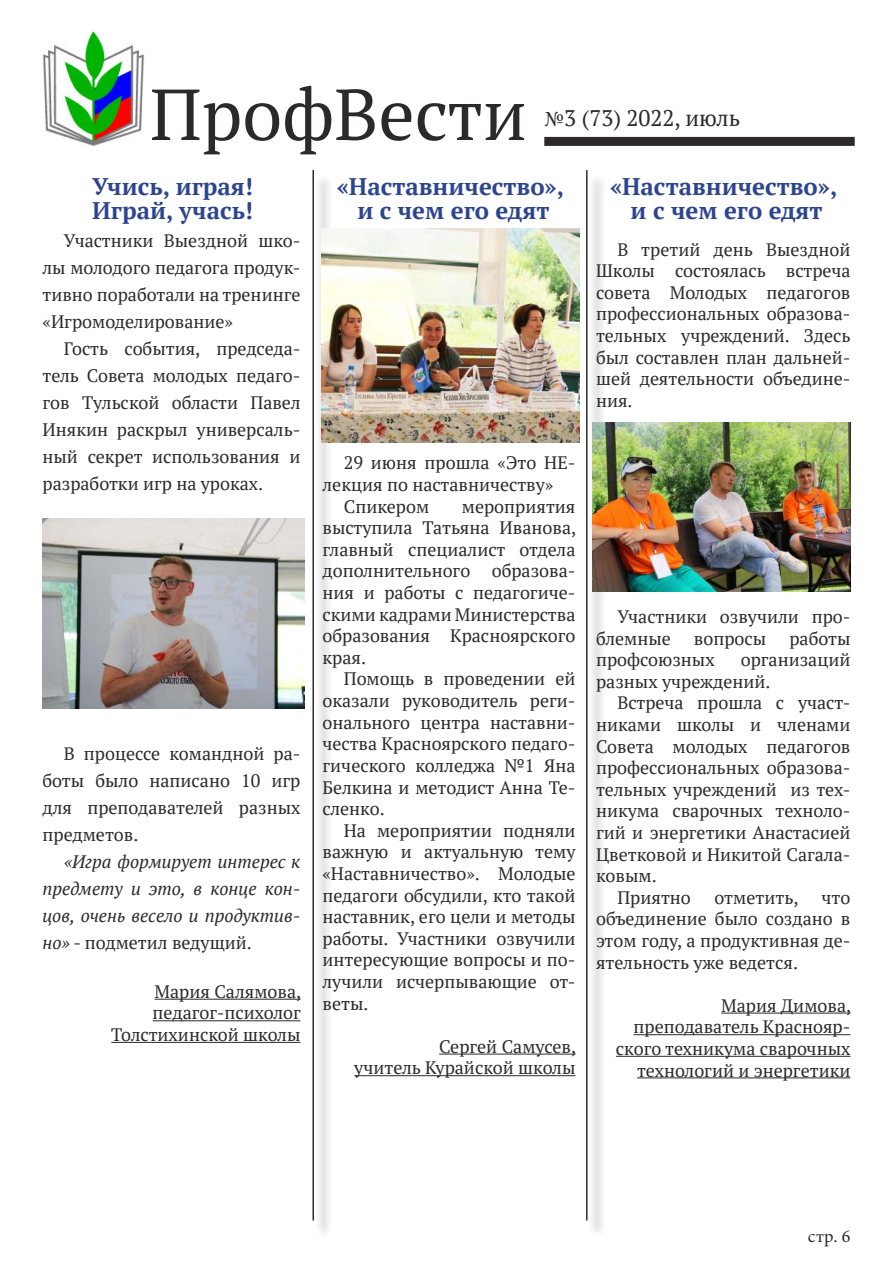
<style>
.page{position:relative;width:893px;height:1263px;background:#fff}
.page>*{position:absolute;margin:0;border:0;box-sizing:border-box;transform-origin:0 0}
.t1{font:72px "PT Serif";color:#2c292a}
.t2{font:700 24px/24px "PT Serif";color:#2d4590;text-align:center}
.t3{font:22.5px "PT Serif";color:#2c292a}
.t4{font:18px/21.6px "PT Serif";color:#2c292a;text-align:justify}
.t5{font:italic 18px/27px "PT Serif";color:#2c292a;text-align:justify}
.t6{font:18px "Minion Pro";color:#2c292a}
.s1{font-family:"Minion Pro"}
.s2{font-style:normal}
</style>
<div class="page">
<img style="left:43px;top:32px;width:102px;height:114px">
<div style="left:544px;top:137px;width:311px;height:9px;background:#2c292a"></div>
<hr style="left:155px;top:999px;width:145px;height:1px;background:#2c292a">
<hr style="left:153px;top:1020px;width:147px;height:1px;background:#2c292a">
<hr style="left:111px;top:1042px;width:189px;height:1px;background:#2c292a">
<hr style="left:439px;top:1054px;width:136px;height:1px;background:#2c292a">
<hr style="left:354px;top:1075px;width:221px;height:1px;background:#2c292a">
<hr style="left:721px;top:1013px;width:129px;height:1px;background:#2c292a">
<hr style="left:634px;top:1034px;width:216px;height:1px;background:#2c292a">
<hr style="left:616px;top:1056px;width:234px;height:1px;background:#2c292a">
<hr style="left:637px;top:1077px;width:213px;height:1px;background:#2c292a">
<img style="left:43px;top:519px;width:262px;height:189px">
<div style="left:315px;top:173px;width:18px;height:1065px;background:#f1f1f1"></div>
<hr style="left:312px;top:170px;width:2px;height:1050px;background:#2c292a">
<img style="left:322px;top:228px;width:258px;height:214px">
<div style="left:588px;top:173px;width:18px;height:1065px;background:#f0f0f0"></div>
<hr style="left:586px;top:170px;width:2px;height:1050px;background:#2c292a">
<img style="left:592px;top:422px;width:258px;height:169px">
<h1 class="t1" style="left:150px;top:68px;width:378px">ПрофВести</h1>
<p class="t3" style="left:545px;top:104px;width:197px"><span class="s1">№</span>3 (73) 2022, июль</p>
<h2 class="t2" style="left:92px;top:174px;width:162px;text-align:left">Учись, играя!<br>Играй, учась!</h2>
<p class="t4" style="left:43px;top:227px;width:259px;line-height:27px;text-indent:21px">Участники Выездной шко&shy;лы молодого педагога продук&shy;тивно поработали на тренинге «Игромоделирование»</p>
<p class="t4" style="left:43px;top:335px;width:259px;line-height:27px;text-indent:21px">Гость события, председа&shy;тель Совета молодых педаго&shy;гов Тульской области Павел Инякин раскрыл универсаль&shy;ный секрет использования и разработки игр на уроках.</p>
<p class="t4" style="left:43px;top:740px;width:259px;line-height:27px;text-indent:21px">В процессе командной ра&shy;боты было написано 10 игр для преподавателей разных предметов.</p>
<p class="t5" style="left:43px;top:848px;width:259px;text-indent:21px">«Игра формирует интерес к предмету и это, в конце кон&shy;цов, очень весело и продуктив&shy;но» <span class="s2">- подметил ведущий.</span></p>
<p class="t4" style="left:111px;top:980px;width:191px;text-align:right">Мария Салямова, педагог-психолог<br>Толстихинской школы</p>
<h2 class="t2" style="left:337px;top:174px;width:229px">«Наставничество», и с чем его едят</h2>
<h2 class="t2" style="left:610px;top:174px;width:229px">«Наставничество», и с чем его едят</h2>
<p class="t4" style="left:344px;top:452px;width:233px">29 июня прошла «Это НЕ-</p>
<p class="t4" style="left:322px;top:474px;width:232px">лекция по наставничеству»</p>
<p class="t4" style="left:344px;top:495px;width:87px">Спикером</p>
<p class="t4" style="left:322px;top:495px;width:255px;text-indent:139px">мероприятия выступила Татьяна Иванова, главный специалист отдела дополнительного образова&shy;ния и работы с педагогиче&shy;скими кадрами Министерства образования Красноярского края.</p>
<p class="t4" style="left:322px;top:668px;width:254px;text-indent:21px">Помощь в проведении ей оказали руководитель реги&shy;онального центра наставни&shy;чества Красноярского педаго&shy;гического колледжа №1 Яна Белкина и методист Анна Те&shy;сленко.</p>
<p class="t4" style="left:322px;top:819px;width:254px;text-indent:21px">На мероприятии подняли важную и актуальную тему «Наставничество». Молодые педагоги обсудили, кто такой наставник, его цели и методы работы. Участники озвучили интересующие вопросы и по&shy;лучили исчерпывающие от&shy;веты.</p>
<p class="t4" style="left:354px;top:1035px;width:223px;text-align:right">Сергей Самусев,<br>учитель Курайской школы</p>
<p class="t4" style="left:596px;top:238px;width:256px;text-indent:21px">В третий день Выездной Школы состоялась встреча совета Молодых педагогов профессиональных образова&shy;тельных учреждений. Здесь был составлен план дальней&shy;шей деятельности объедине&shy;ния.</p>
<p class="t4" style="left:596px;top:605px;width:256px;text-indent:21px">Участники озвучили про&shy;блемные</p>
<p class="t4" style="left:694px;top:627px;width:74px">вопросы</p>
<p class="t4" style="left:789px;top:627px;width:63px">работы</p>
<p class="t4" style="left:596px;top:649px;width:120px">профсоюзных</p>
<p class="t4" style="left:596px;top:649px;width:256px;text-indent:145px">организаций разных учреждений.</p>
<p class="t4" style="left:617px;top:692px;width:235px">Встреча прошла с участ-</p>
<p class="t4" style="left:596px;top:713px;width:256px">никами школы и членами</p>
<p class="t4" style="left:596px;top:735px;width:256px">Совета молодых педагогов</p>
<p class="t4" style="left:596px;top:757px;width:256px">профессиональных образова-</p>
<p class="t4" style="left:596px;top:778px;width:256px">тельных учреждений из тех-</p>
<p class="t4" style="left:596px;top:800px;width:256px">никума сварочных техноло-</p>
<p class="t4" style="left:596px;top:821px;width:256px">гий и энергетики Анастасией</p>
<p class="t4" style="left:596px;top:843px;width:256px">Цветковой и Никитой Сагала-</p>
<p class="t4" style="left:596px;top:865px;width:62px">ковым.</p>
<p class="t4" style="left:617px;top:886px;width:75px">Приятно</p>
<p class="t4" style="left:715px;top:886px;width:85px">отметить,</p>
<p class="t4" style="left:596px;top:886px;width:256px;text-indent:225px">что объединение было создано в этом году, а продуктивная де&shy;ятельность уже ведется.</p>
<p class="t4" style="left:616px;top:994px;width:237px;text-align:right">Мария Димова, преподаватель Краснояр&shy;ского техникума сварочных технологий и энергетики</p>
<p class="t6" style="left:808px;top:1229px;width:44px">стр. 6</p>
</div>
